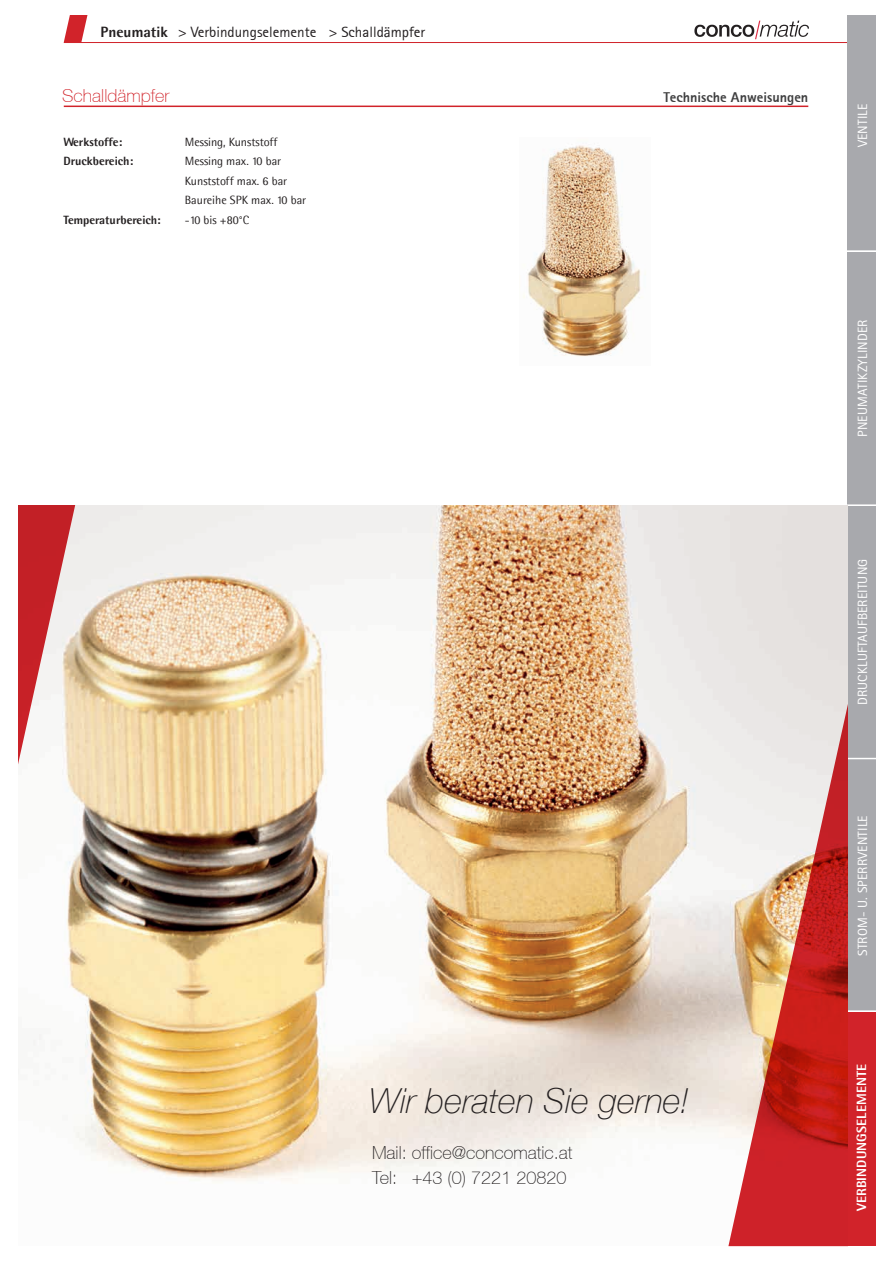
<style>
.page{position:relative;width:893px;height:1263px;background:#fff}
.page>*{position:absolute;margin:0;border:0;box-sizing:border-box;transform-origin:0 0}
.t1{font:italic 100 34.5px "Helvetica Neue LT";color:#231f20}
.t2{font:100 18px/24.6px "Helvetica 35";color:#231f20}
.t3{font:100 18px "Helvetica 35";color:#d1232a}
.t4{font:15px "Rotis Sans Serif 55";color:#231f20}
.t5{font:14.25px "Rotis Sans Serif Extra Bold 75";color:#3e3e3f}
.t6{font:13.5px "Rotis Sans Serif 55";letter-spacing:.01em;color:#fff}
.t7{font:700 13.5px "Agfa Rotis Semisans Ex";letter-spacing:.01em;color:#fff}
.t8{font:12px/19.5px "Agfa Rotis Semisans";color:#231f20}
.t9{font:700 12px "Agfa Rotis Semisans Ex";color:#231f20}
.s1{font-family:"Agfa Rotis Semisans Ex";font-weight:700}
</style>
<div class="page">
<svg style="left:694px;top:21px;width:115px;height:18px"></svg>
<hr style="left:64px;top:42px;width:829px;height:1px;background:#d1232a">
<svg style="left:64px;top:15px;width:24px;height:27px"></svg>
<div style="left:847px;top:0;width:43px;height:250px;background:#a8a9ad"></div>
<div style="left:847px;top:252px;width:43px;height:252px;background:#a8a9ad"></div>
<div style="left:847px;top:758px;width:43px;height:252px;background:#a8a9ad"></div>
<div style="left:847px;top:506px;width:43px;height:252px;background:#a8a9ad"></div>
<div style="left:847px;top:1012px;width:43px;height:251px;background:#d1232a"></div>
<hr style="left:844px;top:758px;width:49px;height:1px;background:#fff">
<div style="left:876px;top:0;width:17px;height:1263px;background:#fff"></div>
<div style="left:841px;top:1246px;width:46px;height:17px;background:#fff"></div>
<div style="left:0;top:0;width:887px;height:15px;background:#fff"></div>
<hr style="left:64px;top:106px;width:744px;height:1px;background:#d1232a">
<img style="left:75px;top:506px;width:653px;height:676px">
<svg style="left:728px;top:505px;width:119px;height:741px;background:#db9992"></svg>
<svg style="left:18px;top:506px;width:57px;height:626px"></svg>
<img style="left:523px;top:145px;width:123px;height:211px">
<p class="t4" style="left:101px;top:23px;width:217px"><span class="s1">Pneumatik</span> &gt; Verbindungselemente</p>
<p class="t4" style="left:329px;top:23px;width:98px">&gt; Schalldämpfer</p>
<h2 class="t3" style="left:62px;top:85px;width:109px">Schalldämpfer</h2>
<p class="t5" style="left:663px;top:88px;width:146px">Technische Anweisungen</p>
<p class="t9" style="left:63px;top:134px;width:60px">Werkstoffe:</p>
<p class="t8" style="left:185px;top:132px;width:94px">Messing, Kunststoff</p>
<p class="t9" style="left:63px;top:154px;width:71px">Druckbereich:</p>
<p class="t8" style="left:185px;top:151px;width:123px">Messing max. 10 bar<br>Kunststoff max. 6 bar<br>Baureihe SPK max. 10 bar</p>
<p class="t9" style="left:63px;top:212px;width:99px">Temperaturbereich:</p>
<p class="t8" style="left:185px;top:210px;width:66px">-10 bis +80°C</p>
<p class="t6" style="left:855px;top:147px;width:45px;rotate:-90deg">VENTILE</p>
<p class="t6" style="left:855px;top:437px;width:119px;rotate:-90deg">PNEUMATIKZYLINDER</p>
<h1 class="t1" style="left:369px;top:1081px;width:320px">Wir beraten Sie gerne!</h1>
<h2 class="t2" style="left:372px;top:1140px;width:202px">Mail: office@concomatic.at<br>Tel: +43 (0) 7221 20820</h2>
<p class="t6" style="left:855px;top:705px;width:148px;rotate:-90deg">DRUCKLUFTAUFBEREITUNG</p>
<p class="t6" style="left:855px;top:956px;width:142px;rotate:-90deg">STROM- U. SPERRVENTILE</p>
<p class="t7" style="left:853px;top:1211px;width:149px;rotate:-90deg">VERBINDUNGSELEMENTE</p>
</div>
